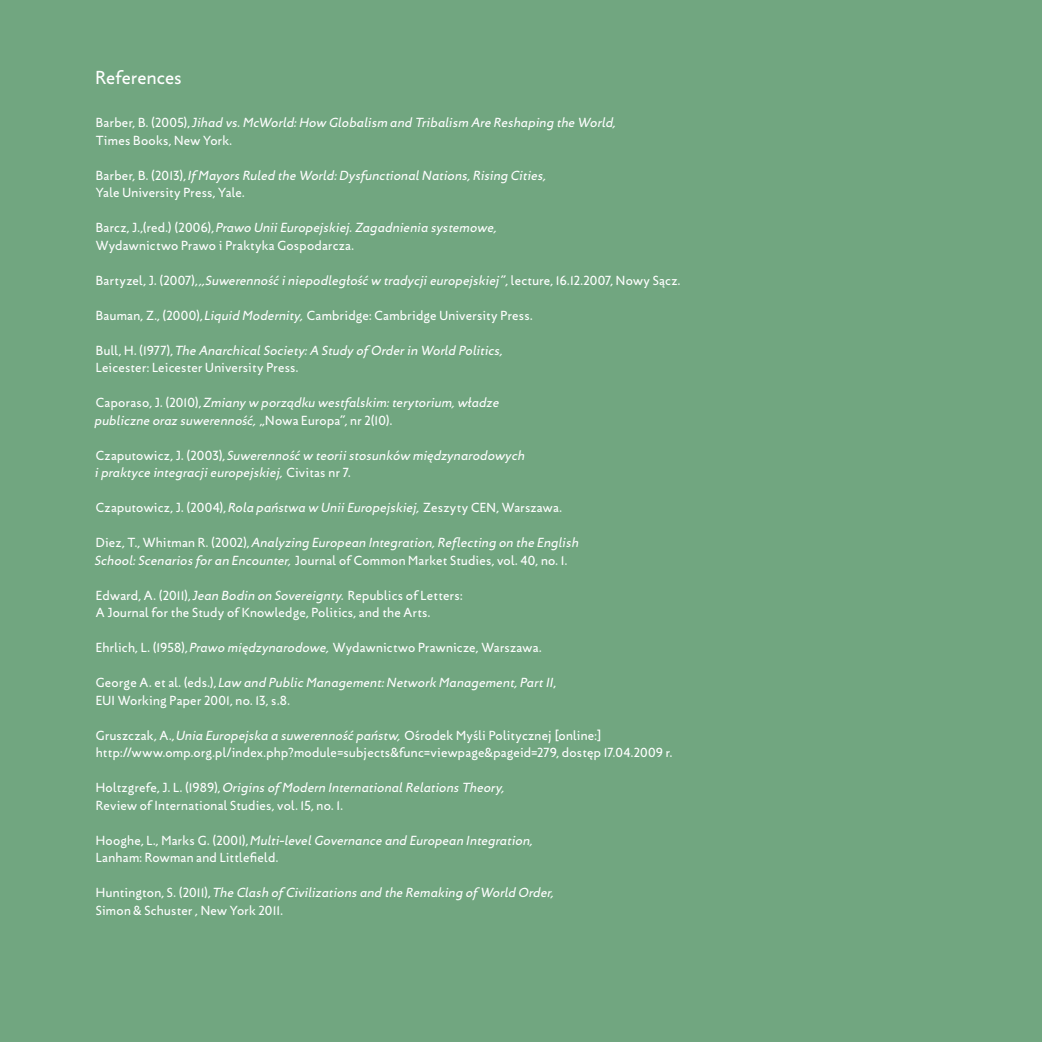
<style>
.page{position:relative;width:1042px;height:1042px;background:#71a680}
.page>*{position:absolute;margin:0;border:0;box-sizing:border-box;transform-origin:0 0}
.t1{font:17.5px "Picadilly";letter-spacing:.005em;color:#fff}
.t2{font:12.25px/17.5px "Picadilly";letter-spacing:.02em;color:#fff}
.t3{font:italic 12.25px/17.5px "Picadilly";letter-spacing:.01em;color:#fff}
.s1{font-style:normal}
.s2{font-style:italic}
</style>
<div class="page">
<h1 class="t1" style="left:95px;top:66px;width:88px">References</h1>
<p class="t3" style="left:96px;top:114px;width:522px"><span class="s1">Barber, B. (2005),</span> Jihad vs. McWorld: How Globalism and Tribalism Are Reshaping the World,<br><span class="s1">Times Books, New York.</span></p>
<p class="t3" style="left:96px;top:166px;width:453px"><span class="s1">Barber, B. (2013),</span> If Mayors Ruled the World: Dysfunctional Nations, Rising Cities,<br><span class="s1">Yale University Press, Yale.</span></p>
<p class="t2" style="left:96px;top:219px;width:403px">Barcz, J.,(red.) (2006), <span class="s2">Prawo Unii Europejskiej. Zagadnienia systemowe,<br></span>Wydawnictwo Prawo i Praktyka Gospodarcza.</p>
<p class="t3" style="left:96px;top:271px;width:586px"><span class="s1">Bartyzel, J. (2007),</span> ,,Suwerenność i niepodległość w tradycji europejskiej”<span class="s1">, lecture, 16.12.2007, Nowy Sącz.</span></p>
<p class="t2" style="left:96px;top:306px;width:438px">Bauman, Z., (2000), <span class="s2">Liquid Modernity,</span> Cambridge: Cambridge University Press.</p>
<p class="t3" style="left:96px;top:341px;width:409px"><span class="s1">Bull, H. (1977),</span> The Anarchical Society: A Study of Order in World Politics,<br><span class="s1">Leicester: Leicester University Press.</span></p>
<p class="t3" style="left:96px;top:394px;width:406px"><span class="s1">Caporaso, J. (2010),</span> Zmiany w porządku westfalskim: terytorium, władze publiczne oraz suwerenność, <span class="s1">„Nowa Europa”, nr 2(10).</span></p>
<p class="t3" style="left:96px;top:446px;width:431px"><span class="s1">Czaputowicz, J. (2003),</span> Suwerenność w teorii stosunków międzynarodowych i praktyce integracji europejskiej, <span class="s1">Civitas nr 7.</span></p>
<p class="t2" style="left:96px;top:499px;width:467px">Czaputowicz, J. (2004), <span class="s2">Rola państwa w Unii Europejskiej,</span> Zeszyty CEN, Warszawa.</p>
<p class="t3" style="left:96px;top:534px;width:485px"><span class="s1">Diez, T., Whitman R. (2002),</span> Analyzing European Integration, Reflecting on the English<br>School: Scenarios for an Encounter, <span class="s1">Journal of Common Market Studies, vol. 40, no. 1.</span></p>
<p class="t2" style="left:96px;top:586px;width:368px">Edward, A. (2011), <span class="s2">Jean Bodin on Sovereignty.</span> Republics of Letters:<br>A Journal for the Study of Knowledge, Politics, and the Arts.</p>
<p class="t2" style="left:96px;top:639px;width:447px">Ehrlich, L. (1958), <span class="s2">Prawo międzynarodowe,</span> Wydawnictwo Prawnicze, Warszawa.</p>
<p class="t2" style="left:96px;top:674px;width:462px">George A. et al. (eds.), <span class="s2">Law and Public Management: Network Management, Part II</span>,<br>EUI Working Paper 2001, no. 13, s.8.</p>
<p class="t2" style="left:96px;top:726px;width:578px">Gruszczak, A., <span class="s2">Unia Europejska a suwerenność państw,</span> Ośrodek Myśli Politycznej [online:] http://www.omp.org.pl/index.php?module=subjects&amp;func=viewpage&amp;pageid=279, dostęp 17.04.2009 r.</p>
<p class="t2" style="left:96px;top:779px;width:411px">Holtzgrefe, J. L. (1989), <span class="s2">Origins of Modern International Relations Theory,<br></span>Review of International Studies, vol. 15, no. 1.</p>
<p class="t2" style="left:96px;top:831px;width:439px">Hooghe, L., Marks G. (2001), <span class="s2">Multi-level Governance and European Integration,<br></span>Lanham: Rowman and Littlefield.</p>
<p class="t3" style="left:96px;top:884px;width:460px"><span class="s1">Huntington, S. (2011),</span> The Clash of Civilizations and the Remaking of World Order,<br><span class="s1">Simon &amp; Schuster , New York 2011.</span></p>
</div>
